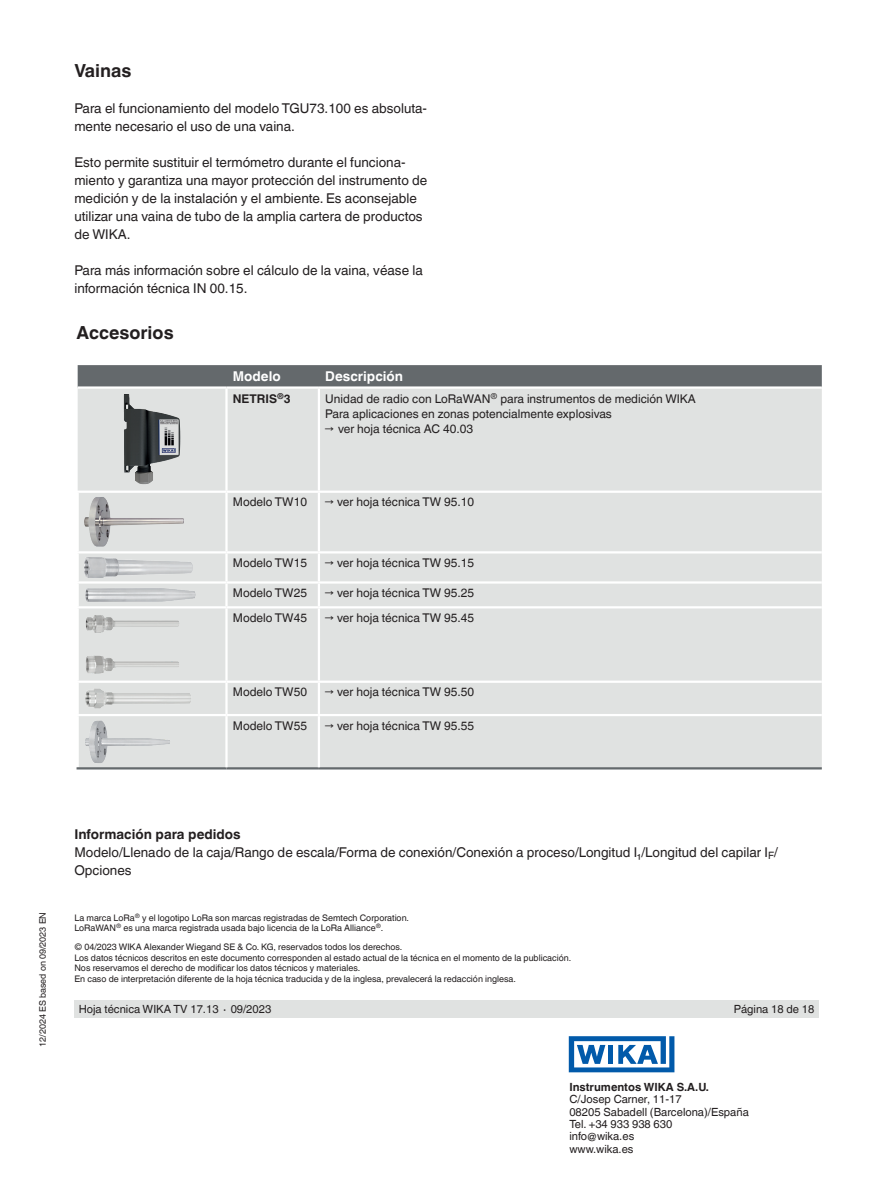
<style>
.page{position:relative;width:893px;height:1188px;background:#fff}
.page>*{position:absolute;margin:0;border:0;box-sizing:border-box;transform-origin:0 0}
.Subheadline1{font:700 18px "Helvetica World";color:#231f20}
.Running_text{font:13.5px/18px "Helvetica World";color:#231f20}
.Subheadline2{font:700 13.5px "Helvetica World";color:#231f20}
.Tables_-_Headline{font:700 13.5px "Helvetica World";color:#fff}
.Tables_-_Running_text{font:12px "Helvetica World";color:#231f20}
.Tables_-_Running_text_bold{font:700 12px "Helvetica World";color:#231f20}
.t1{font:11.25px/12.3px "Helvetica World";color:#231f20}
.t2{font:700 11.25px "Helvetica World";color:#231f20}
.Footnotes{font:9px/10.5px "Helvetica World";color:#231f20}
</style>
<div class="page">
<div style="left:74px;top:1000px;width:745px;height:18px;background:#e0e2e1"></div>
<svg style="left:569px;top:1036px;width:105px;height:36px"></svg>
<div style="left:78px;top:365px;width:744px;height:21px;background:#64696c"></div>
<div style="left:78px;top:389px;width:744px;height:378px;background:#e0e2e1"></div>
<hr style="left:77px;top:716px;width:2px;height:51px;background:#fff">
<hr style="left:77px;top:493px;width:2px;height:58px;background:#fff">
<hr style="left:77px;top:554px;width:2px;height:27px;background:#fff">
<hr style="left:77px;top:584px;width:2px;height:22px;background:#fff">
<hr style="left:77px;top:608px;width:2px;height:73px;background:#fff">
<hr style="left:77px;top:683px;width:2px;height:31px;background:#fff">
<hr style="left:77px;top:767px;width:149px;height:3px;background:#64696c">
<hr style="left:226px;top:767px;width:93px;height:3px;background:#64696c">
<hr style="left:319px;top:767px;width:503px;height:3px;background:#64696c">
<hr style="left:225px;top:389px;width:3px;height:102px;background:#fff">
<hr style="left:318px;top:389px;width:2px;height:102px;background:#fff">
<hr style="left:77px;top:491px;width:149px;height:2px;background:#fff">
<hr style="left:226px;top:491px;width:93px;height:2px;background:#fff">
<hr style="left:225px;top:493px;width:3px;height:58px;background:#fff">
<hr style="left:319px;top:491px;width:503px;height:2px;background:#fff">
<hr style="left:318px;top:493px;width:2px;height:58px;background:#fff">
<hr style="left:77px;top:551px;width:149px;height:3px;background:#fff">
<hr style="left:226px;top:551px;width:93px;height:3px;background:#fff">
<hr style="left:225px;top:554px;width:3px;height:27px;background:#fff">
<hr style="left:319px;top:551px;width:503px;height:3px;background:#fff">
<hr style="left:318px;top:554px;width:2px;height:27px;background:#fff">
<hr style="left:77px;top:581px;width:149px;height:3px;background:#fff">
<hr style="left:226px;top:581px;width:93px;height:3px;background:#fff">
<hr style="left:225px;top:584px;width:3px;height:22px;background:#fff">
<hr style="left:319px;top:581px;width:503px;height:3px;background:#fff">
<hr style="left:318px;top:584px;width:2px;height:22px;background:#fff">
<hr style="left:77px;top:606px;width:149px;height:2px;background:#fff">
<hr style="left:226px;top:606px;width:93px;height:2px;background:#fff">
<hr style="left:225px;top:608px;width:3px;height:73px;background:#fff">
<hr style="left:319px;top:606px;width:503px;height:2px;background:#fff">
<hr style="left:318px;top:608px;width:2px;height:73px;background:#fff">
<hr style="left:77px;top:681px;width:149px;height:2px;background:#fff">
<hr style="left:226px;top:681px;width:93px;height:2px;background:#fff">
<hr style="left:225px;top:683px;width:3px;height:31px;background:#fff">
<hr style="left:319px;top:681px;width:503px;height:2px;background:#fff">
<hr style="left:318px;top:683px;width:2px;height:31px;background:#fff">
<hr style="left:77px;top:714px;width:149px;height:2px;background:#fff">
<hr style="left:226px;top:714px;width:93px;height:2px;background:#fff">
<hr style="left:225px;top:716px;width:3px;height:51px;background:#fff">
<hr style="left:319px;top:714px;width:503px;height:2px;background:#fff">
<hr style="left:318px;top:716px;width:2px;height:51px;background:#fff">
<img style="left:124px;top:394px;width:14px;height:79px">
<img style="left:84px;top:497px;width:100px;height:50px">
<img style="left:84px;top:558px;width:108px;height:19px">
<img style="left:84px;top:588px;width:111px;height:14px">
<img style="left:84px;top:612px;width:97px;height:65px">
<img style="left:84px;top:687px;width:108px;height:23px">
<img style="left:85px;top:720px;width:85px;height:43px">
<p class="Subheadline1" style="left:74px;top:60px;width:59px">Vainas</p>
<p class="Running_text" style="left:74px;top:99px;width:354px">Para el funcionamiento del modelo TGU73.100 es absoluta&shy;mente necesario el uso de una vaina.</p>
<p class="Running_text" style="left:74px;top:153px;width:354px">Esto permite sustituir el termómetro durante el funciona&shy;miento y garantiza una mayor protección del instrumento de medición y de la instalación y el ambiente. Es aconsejable utilizar una vaina de tubo de la amplia cartera de productos de WIKA.</p>
<p class="Running_text" style="left:74px;top:261px;width:350px">Para más información sobre el cálculo de la vaina, véase la información técnica IN 00.15.</p>
<p class="Subheadline1" style="left:77px;top:322px;width:99px">Accesorios</p>
<p class="Tables_-_Headline" style="left:233px;top:369px;width:49px">Modelo</p>
<p class="Tables_-_Headline" style="left:325px;top:369px;width:79px">Descripción</p>
<p class="Tables_-_Running_text_bold" style="left:233px;top:391px;width:59px">NETRIS<sup>®</sup>3</p>
<p class="Tables_-_Running_text" style="left:325px;top:391px;width:372px">Unidad de radio con LoRaWAN<sup>®</sup> para instrumentos de medición WIKA</p>
<p class="Tables_-_Running_text" style="left:325px;top:406px;width:288px">Para aplicaciones en zonas potencialmente explosivas</p>
<p class="Tables_-_Running_text" style="left:325px;top:421px;width:149px">→ ver hoja técnica AC 40.03</p>
<p class="Tables_-_Running_text" style="left:233px;top:495px;width:76px">Modelo TW10</p>
<p class="Tables_-_Running_text" style="left:325px;top:495px;width:150px">→ ver hoja técnica TW 95.10</p>
<p class="Tables_-_Running_text" style="left:233px;top:556px;width:76px">Modelo TW15</p>
<p class="Tables_-_Running_text" style="left:325px;top:556px;width:150px">→ ver hoja técnica TW 95.15</p>
<p class="Tables_-_Running_text" style="left:233px;top:586px;width:76px">Modelo TW25</p>
<p class="Tables_-_Running_text" style="left:325px;top:586px;width:150px">→ ver hoja técnica TW 95.25</p>
<p class="Tables_-_Running_text" style="left:233px;top:611px;width:76px">Modelo TW45</p>
<p class="Tables_-_Running_text" style="left:325px;top:611px;width:150px">→ ver hoja técnica TW 95.45</p>
<p class="Tables_-_Running_text" style="left:233px;top:685px;width:76px">Modelo TW50</p>
<p class="Tables_-_Running_text" style="left:325px;top:685px;width:150px">→ ver hoja técnica TW 95.50</p>
<p class="Tables_-_Running_text" style="left:233px;top:718px;width:76px">Modelo TW55</p>
<p class="Tables_-_Running_text" style="left:325px;top:718px;width:150px">→ ver hoja técnica TW 95.55</p>
<p class="Footnotes" style="left:37px;top:1047px;width:136px;rotate:-90deg">12/2024 ES based on 09/2023 EN</p>
<p class="Subheadline2" style="left:74px;top:826px;width:168px">Información para pedidos</p>
<p class="Running_text" style="left:74px;top:843px;width:705px">Modelo/Llenado de la caja/Rango de escala/Forma de conexión/Conexión a proceso/Longitud I₁/Longitud del capilar I<sub>F</sub>/<br>Opciones</p>
<p class="Footnotes" style="left:74px;top:912px;width:336px">La marca LoRa<sup>®</sup> y el logotipo LoRa son marcas registradas de Semtech Corporation.</p>
<p class="Footnotes" style="left:74px;top:923px;width:310px">LoRaWAN<sup>®</sup> es una marca registrada usada bajo licencia de la LoRa Alliance<sup>®</sup>.</p>
<p class="Footnotes" style="left:74px;top:942px;width:498px">© 04/2023 WIKA Alexander Wiegand SE &amp; Co. KG, reservados todos los derechos.<br>Los datos técnicos descritos en este documento corresponden al estado actual de la técnica en el momento de la publicación.<br>Nos reservamos el derecho de modificar los datos técnicos y materiales.<br>En caso de interpretación diferente de la hoja técnica traducida y de la inglesa, prevalecerá la redacción inglesa.</p>
<p class="t1" style="left:79px;top:1003px;width:194px">Hoja técnica WIKA TV 17.13 ∙ 09/2023</p>
<p class="t1" style="left:734px;top:1003px;width:82px">Página 18 de 18</p>
<p class="t2" style="left:569px;top:1081px;width:141px">Instrumentos WIKA S.A.U.</p>
<p class="t1" style="left:569px;top:1093px;width:181px">C/Josep Carner, 11-17<br>08205 Sabadell (Barcelona)/España<br>Tel. +34 933 938 630<br>info@wika.es<br>www.wika.es</p>
</div>
